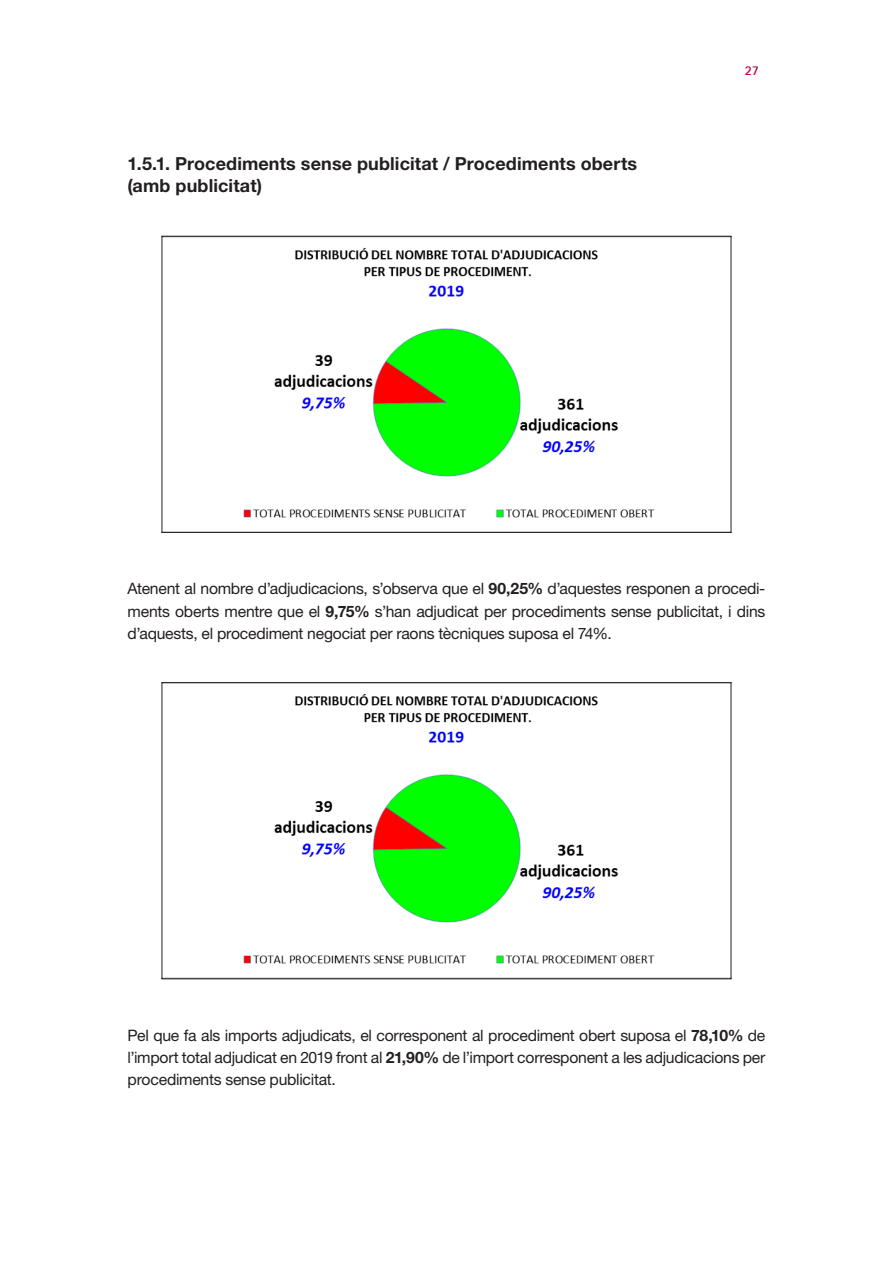
<style>
.page{position:relative;width:893px;height:1263px;background:#fff}
.page>*{position:absolute;margin:0;border:0;box-sizing:border-box;transform-origin:0 0}
.AD_Títol_3{font:700 18px/22.4px "Helvetica Neue LT Std";letter-spacing:.005em;color:#231f20}
.AD_Text{font:15.75px/22.4px "Helvetica Neue LT Std";letter-spacing:-.015em;color:#231f20;text-align:justify}
.t1{font:700 13.5px "Rotis Sans Serif Std";color:#b30437}
.s1{font-weight:700}
</style>
<div class="page">
<img style="left:243px;top:247px;width:412px;height:271px">
<div style="left:162px;top:236px;width:569px;height:297px;border:1px solid #231f20"></div>
<img style="left:243px;top:693px;width:412px;height:271px">
<div style="left:162px;top:682px;width:569px;height:297px;border:1px solid #231f20"></div>
<p class="AD_Títol_3" style="left:128px;top:152px;width:511px">1.5.1. Procediments sense publicitat / Procediments oberts (amb publicitat)</p>
<p class="t1" style="left:745px;top:62px;width:16px">27</p>
<p class="AD_Text" style="left:128px;top:577px;width:639px">Atenent al nombre d’adjudicacions, s’observa que el <span class="s1">90,25%</span> d’aquestes responen a procedi&shy;ments oberts mentre que el <span class="s1">9,75%</span> s’han adjudicat per procediments sense publicitat, i dins d’aquests, el procediment negociat per raons tècniques suposa el 74%.</p>
<p class="AD_Text" style="left:128px;top:1024px;width:639px">Pel que fa als imports adjudicats, el corresponent al procediment obert suposa el <span class="s1">78,10%</span> de l’import total adjudicat en 2019 front al <span class="s1">21,90%</span> de l’import corresponent a les adjudicacions per procediments sense publicitat.</p>
</div>
